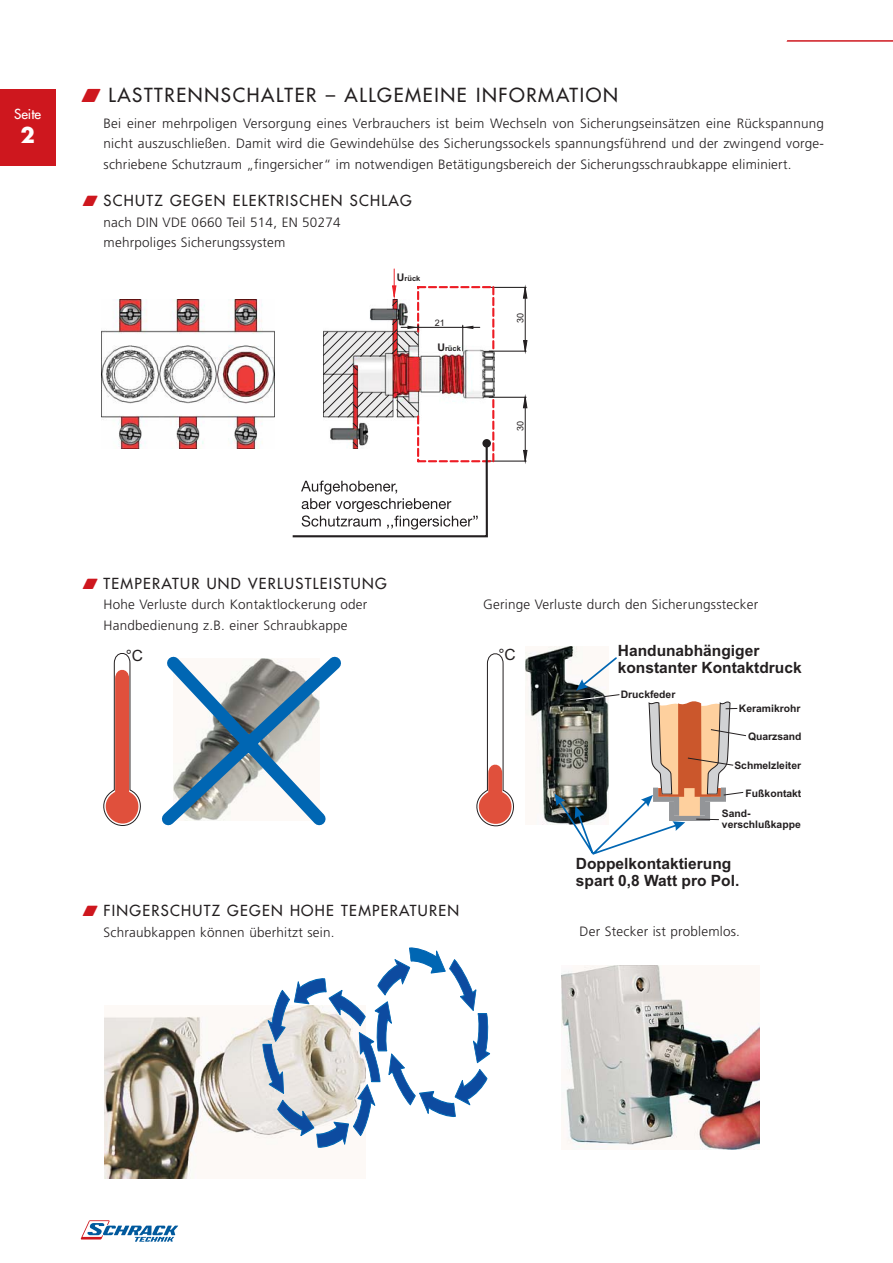
<style>
.page{position:relative;width:893px;height:1263px;background:#fff}
.page>*{position:absolute;margin:0;border:0;box-sizing:border-box;transform-origin:0 0}
.t1{font:700 21px "Futura";color:#fff}
.t2{font:18.9px "Futura";letter-spacing:.085em;color:#231f20}
.t3{font:15.6px/17.4px "Arial MT Bold+WNFKDS";color:#231f20}
.t4{font:15.6px "Arial MT+FMFHGE";color:#231f20}
.t5{font:15.6px "Arial MT+IORJNU";color:#231f20}
.t6{font:14.85px "Futura";letter-spacing:.085em;color:#231f20}
.t7{font:300 13.5px/20.2px "Frutiger";letter-spacing:.015em;color:#231f20}
.t8{font:13.5px "Futura";color:#fff}
.t9{font:10.35px/19.5px "Arial MT Bold+WNFKDS";color:#231f20}
.t10{font:9px "Arial MT+LBBYDN";color:#231f20}
.t11{font:7.5px "Arial MT Bold+YJOONP";color:#231f20}
.s1{font-family:"Zipf Rautbits";color:#ce171e}
.s2{font-size:10.5px}
</style>
<div class="page">
<svg style="left:81px;top:1220px;width:97px;height:22px"></svg>
<svg style="left:786px;top:40px;width:106px;height:2px"></svg>
<div style="left:0;top:89px;width:55px;height:77px;background:#ce171e"></div>
<svg style="left:523px;top:450px;width:5px;height:12px"></svg>
<svg style="left:523px;top:340px;width:5px;height:12px"></svg>
<hr style="left:525px;top:397px;width:1px;height:64px;background:#231f20">
<hr style="left:489px;top:397px;width:37px;height:1px;background:#231f20">
<hr style="left:489px;top:461px;width:37px;height:1px;background:#231f20">
<hr style="left:525px;top:287px;width:1px;height:64px;background:#231f20">
<hr style="left:489px;top:287px;width:37px;height:1px;background:#231f20">
<hr style="left:489px;top:351px;width:37px;height:1px;background:#231f20">
<svg style="left:522px;top:287px;width:6px;height:12px"></svg>
<svg style="left:522px;top:396px;width:6px;height:13px"></svg>
<img style="left:101px;top:300px;width:173px;height:149px">
<svg style="left:292px;top:269px;width:202px;height:269px"></svg>
<div style="left:482px;top:439px;width:9px;height:9px;background:#231f20;border-radius:50%"></div>
<svg style="left:103px;top:653px;width:238px;height:173px"></svg>
<img style="left:525px;top:646px;width:53px;height:178px">
<svg style="left:554px;top:656px;width:192px;height:199px"></svg>
<svg style="left:476px;top:653px;width:38px;height:174px"></svg>
<img style="left:562px;top:966px;width:197px;height:184px">
<img style="left:105px;top:1016px;width:157px;height:162px">
<svg style="left:262px;top:947px;width:229px;height:201px"></svg>
<p class="t8" style="left:14px;top:107px;width:29px">Seite</p>
<h1 class="t1" style="left:21px;top:125px;width:16px">2</h1>
<h2 class="t2" style="left:81px;top:86px;width:538px"><span class="s1">W</span> LASTTRENNSCHALTER – ALLGEMEINE INFORMATION</h2>
<p class="t7" style="left:104px;top:114px;width:722px;text-align:justify">Bei einer mehrpoligen Versorgung eines Verbrauchers ist beim Wechseln von Sicherungseinsätzen eine Rückspannung nicht auszuschließen. Damit wird die Gewindehülse des Sicherungssockels spannungsführend und der zwingend vorge&shy;schriebene Schutzraum „fingersicher“ im notwendigen Betätigungsbereich der Sicherungsschraubkappe eliminiert.</p>
<p class="t6" style="left:82px;top:193px;width:331px"><span class="s1">W</span> SCHUTZ GEGEN ELEKTRISCHEN SCHLAG</p>
<p class="t7" style="left:104px;top:213px;width:239px">nach DIN VDE 0660 Teil 514, EN 50274 mehrpoliges Sicherungssystem</p>
<p class="t11" style="left:397px;top:274px;width:25px"><span class="s2">U</span>rück</p>
<p class="t10" style="left:435px;top:317px;width:12px">21</p>
<p class="t10" style="left:515px;top:323px;width:12px;rotate:-90deg">30</p>
<p class="t11" style="left:437px;top:344px;width:25px"><span class="s2">U</span>rück</p>
<p class="t10" style="left:515px;top:431px;width:12px;rotate:-90deg">30</p>
<p class="t6" style="left:82px;top:576px;width:306px"><span class="s1">W</span> TEMPERATUR UND VERLUSTLEISTUNG</p>
<p class="t7" style="left:104px;top:596px;width:265px">Hohe Verluste durch Kontaktlockerung oder<br>Handbedienung z.B. einer Schraubkappe</p>
<p class="t7" style="left:483px;top:596px;width:276px">Geringe Verluste durch den Sicherungsstecker</p>
<p class="t4" style="left:126px;top:650px;width:19px">°C</p>
<p class="t9" style="left:621px;top:686px;width:56px">Druckfeder</p>
<p class="t9" style="left:739px;top:700px;width:63px">Keramikrohr</p>
<p class="t9" style="left:748px;top:728px;width:55px">Quarzsand</p>
<p class="t9" style="left:734px;top:756px;width:68px">Schmelzleiter</p>
<p class="t9" style="left:722px;top:785px;width:81px;text-indent:24px">Fußkontakt<br>Sand-</p>
<p class="t9" style="left:722px;top:816px;width:80px">verschlußkappe</p>
<p class="t3" style="left:576px;top:856px;width:165px">Doppelkontaktierung spart 0,8 Watt pro Pol.</p>
<p class="t3" style="left:618px;top:643px;width:185px">Handunabhängiger konstanter Kontaktdruck</p>
<p class="t5" style="left:498px;top:649px;width:19px">°C</p>
<p class="t6" style="left:82px;top:904px;width:378px"><span class="s1">W</span> FINGERSCHUTZ GEGEN HOHE TEMPERATUREN</p>
<p class="t7" style="left:104px;top:923px;width:233px">Schraubkappen können überhitzt sein.</p>
<p class="t7" style="left:579px;top:922px;width:162px">Der Stecker ist problemlos.</p>
</div>
